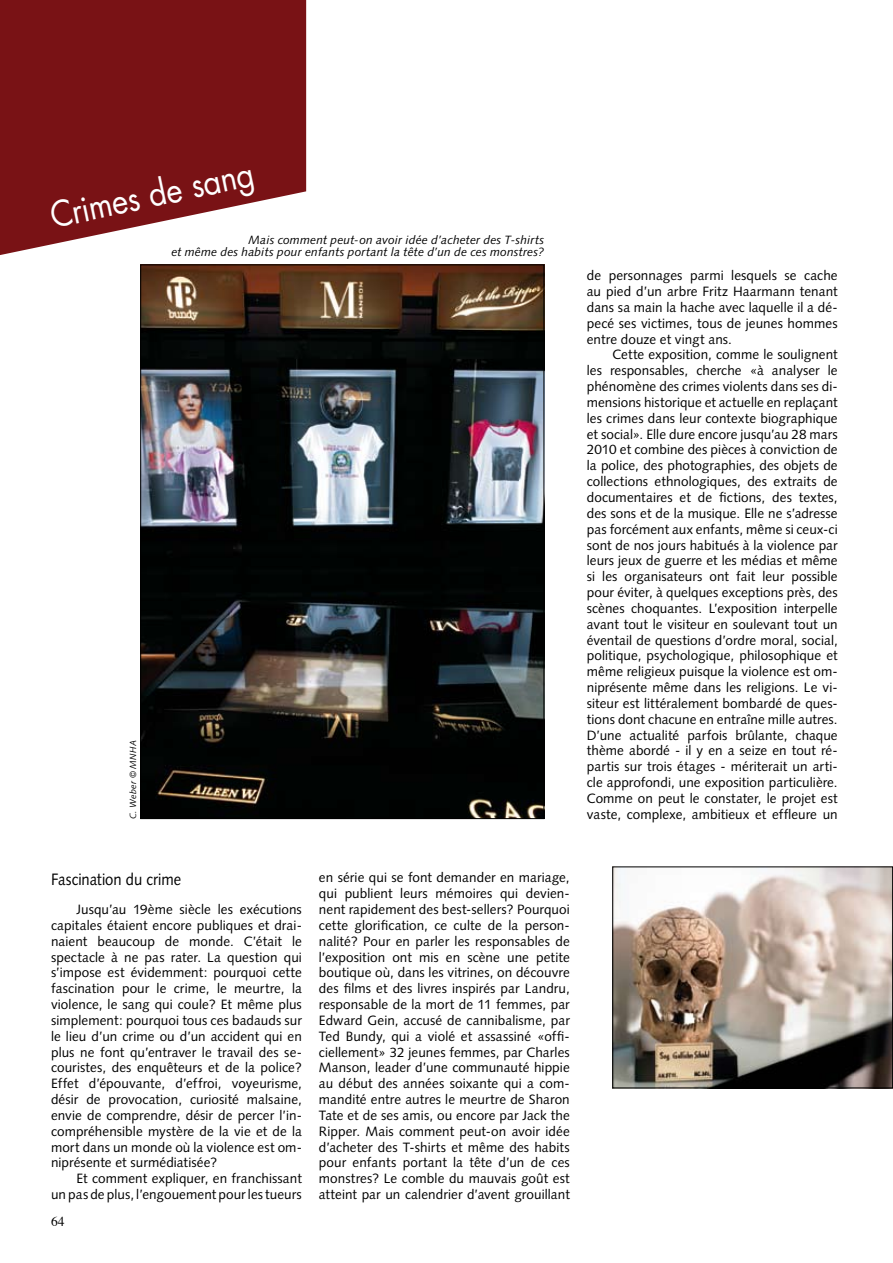
<style>
.page{position:relative;width:893px;height:1263px;background:#fff}
.page>*{position:absolute;margin:0;border:0;box-sizing:border-box;transform-origin:0 0}
.t1{font:34.5px "Futura";color:#fff;scale:.9 1}
.t2{font:16.5px "Syntax";color:#000;scale:.9 1}
.t3{font:13.5px/15.9px "Syntax";letter-spacing:.005em;color:#000;text-align:justify}
.t4{font:13.5px "Times";color:#000}
.t5{font:italic 12px/12px "Syntax";letter-spacing:.01em;color:#000;text-align:right}
.t6{font:italic 9px "Syntax";letter-spacing:.025em;color:#000}
</style>
<div class="page">
<svg style="left:0;top:0;width:306px;height:255px;background:#892f32"></svg>
<img style="left:142px;top:266px;width:400px;height:551px">
<img style="left:614px;top:868px;width:277px;height:218px">
<div style="left:612px;top:866px;width:281px;height:222px;border:1px solid #000"></div>
<h1 class="t1" style="left:46px;top:193px;width:232px;rotate:-12deg">Crimes de sang</h1>
<p class="t5" style="left:171px;top:234px;width:374px">Mais comment peut-on avoir idée d’acheter des T-shirts<br>et même des habits pour enfants portant la tête d’un de ces monstres?</p>
<p class="t6" style="left:128px;top:819px;width:80px;rotate:-90deg">C. Weber © MNHA</p>
<p class="t3" style="left:587px;top:268px;width:252px">de personnages parmi lesquels se cache au pied d’un arbre Fritz Haarmann tenant dans sa main la hache avec laquelle il a dé&shy;pecé ses victimes, tous de jeunes hommes entre douze et vingt ans.</p>
<p class="t3" style="left:587px;top:347px;width:252px;text-indent:26px">Cette exposition, comme le soulignent les responsables, cherche «à analyser le phénomène des crimes violents dans ses di&shy;mensions historique et actuelle en replaçant les crimes dans leur contexte biographique et social». Elle dure encore jusqu’au 28 mars 2010 et combine des pièces à conviction de la police, des photographies, des objets de collections ethnologiques, des extraits de documentaires et de fictions, des textes, des sons et de la musique. Elle ne s’adresse pas forcément aux enfants, même si ceux-ci sont de nos jours habitués à la violence par leurs jeux de guerre et les médias et même si les organisateurs ont fait leur possible pour éviter, à quelques exceptions près, des scènes choquantes. L’exposition interpelle avant tout le visiteur en soulevant tout un éventail de questions d’ordre moral, social, politique, psychologique, philosophique et même religieux puisque la violence est om&shy;niprésente même dans les religions. Le vi&shy;siteur est littéralement bombardé de ques&shy;tions dont chacune en entraîne mille autres.<br>D’une actualité parfois brûlante, chaque thème abordé - il y en a seize en tout ré&shy;partis sur trois étages - mériterait un arti&shy;cle approfondi, une exposition particulière.<br>Comme on peut le constater, le projet est</p>
<p class="t3" style="left:587px;top:806px;width:252px">vaste, complexe, ambitieux et effleure un</p>
<p class="t2" style="left:51px;top:869px;width:146px">Fascination du crime</p>
<p class="t3" style="left:51px;top:901px;width:252px;text-indent:26px">Jusqu’au 19ème siècle les exécutions capitales étaient encore publiques et drai&shy;naient beaucoup de monde. C’était le spectacle à ne pas rater. La question qui s’impose est évidemment: pourquoi cette fascination pour le crime, le meurtre, la violence, le sang qui coule? Et même plus simplement: pourquoi tous ces badauds sur le lieu d’un crime ou d’un accident qui en plus ne font qu’entraver le travail des se&shy;couristes, des enquêteurs et de la police?<br>Effet d’épouvante, d’effroi, voyeurisme, désir de provocation, curiosité malsaine, envie de comprendre, désir de percer l’in&shy;compréhensible mystère de la vie et de la mort dans un monde où la violence est om&shy;niprésente et surmédiatisée?</p>
<p class="t3" style="left:51px;top:1171px;width:252px;text-align:right">Et comment expliquer, en franchissant<br>un pas de plus, l’engouement pour les tueurs</p>
<p class="t4" style="left:51px;top:1209px;width:15px">64</p>
<p class="t3" style="left:319px;top:870px;width:252px">en série qui se font demander en mariage, qui publient leurs mémoires qui devien&shy;nent rapidement des best-sellers? Pourquoi cette glorification, ce culte de la person&shy;nalité? Pour en parler les responsables de l’exposition ont mis en scène une petite boutique où, dans les vitrines, on découvre des films et des livres inspirés par Landru, responsable de la mort de 11 femmes, par Edward Gein, accusé de cannibalisme, par Ted Bundy, qui a violé et assassiné «offi&shy;ciellement» 32 jeunes femmes, par Charles Manson, leader d’une communauté hippie au début des années soixante qui a com&shy;mandité entre autres le meurtre de Sharon Tate et de ses amis, ou encore par Jack the Ripper. Mais comment peut-on avoir idée d’acheter des T-shirts et même des habits pour enfants portant la tête d’un de ces monstres? Le comble du mauvais goût est atteint par un calendrier d’avent grouillant</p>
</div>
